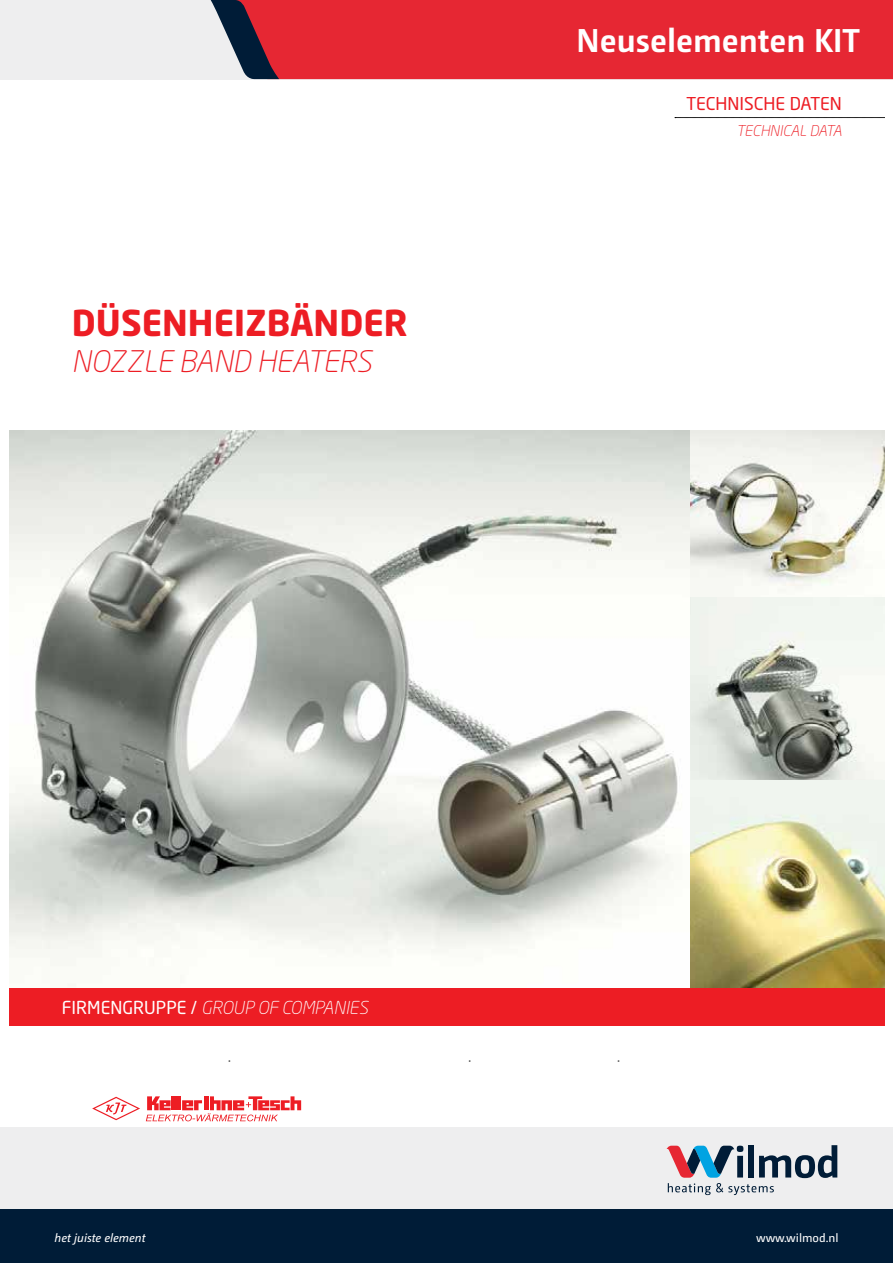
<style>
.page{position:relative;width:893px;height:1263px;background:#fff}
.page>*{position:absolute;margin:0;border:0;box-sizing:border-box;transform-origin:0 0}
.t1{font:700 35.25px "Neo Sans Std";color:#ed1d24}
.t2{font:700 33px "Camingo Dos";color:#fff}
.t3{font:italic 300 29.4px "Neo Sans Std";color:#ed1d24}
.t4{font:italic 300 17.7px "Neo Sans Std";color:#fff}
.t5{font:17.7px "Neo Sans Std";color:#ed1d24}
.t6{font:italic 300 14.7px "Neo Sans Std";color:#ed1d24}
.t7{font:italic 12px "Camingo Dos";color:#fff}
.t8{font:12px "Camingo Dos";color:#fff}
.s1{font-weight:400;font-style:normal}
</style>
<div class="page">
<div style="left:0;top:0;width:893px;height:79px;background:#eeeeef"></div>
<div style="left:0;top:1127px;width:893px;height:136px;background:#eeeeef"></div>
<div style="left:0;top:1209px;width:893px;height:54px;background:#001c37"></div>
<div style="left:279px;top:0;width:614px;height:79px;background:#e62733"></div>
<svg style="left:211px;top:0;width:68px;height:79px"></svg>
<svg style="left:667px;top:1145px;width:170px;height:50px"></svg>
<svg style="left:146px;top:1096px;width:155px;height:25px"></svg>
<svg style="left:92px;top:1097px;width:48px;height:23px"></svg>
<svg style="left:675px;top:117px;width:209px;height:1px"></svg>
<img style="left:690px;top:430px;width:194px;height:350px">
<img style="left:690px;top:780px;width:194px;height:207px">
<img style="left:9px;top:430px;width:681px;height:557px">
<div style="left:9px;top:988px;width:875px;height:37px;background:#ed1d24"></div>
<h1 class="t1" style="left:72px;top:301px;width:337px">DÜSENHEIZBÄNDER</h1>
<h3 class="t3" style="left:72px;top:343px;width:301px">NOZZLE BAND HEATERS</h3>
<h2 class="t2" style="left:576px;top:20px;width:285px">Neuselementen KIT</h2>
<p class="t5" style="left:686px;top:93px;width:157px">TECHNISCHE DATEN</p>
<p class="t6" style="left:737px;top:122px;width:107px">TECHNICAL DATA</p>
<p class="t4" style="left:62px;top:997px;width:308px"><span class="s1">FIRMENGRUPPE /</span> GROUP OF COMPANIES</p>
<p class="t7" style="left:55px;top:1231px;width:92px">het juiste element</p>
<p class="t8" style="left:756px;top:1231px;width:84px">www.wilmod.nl</p>
</div>
